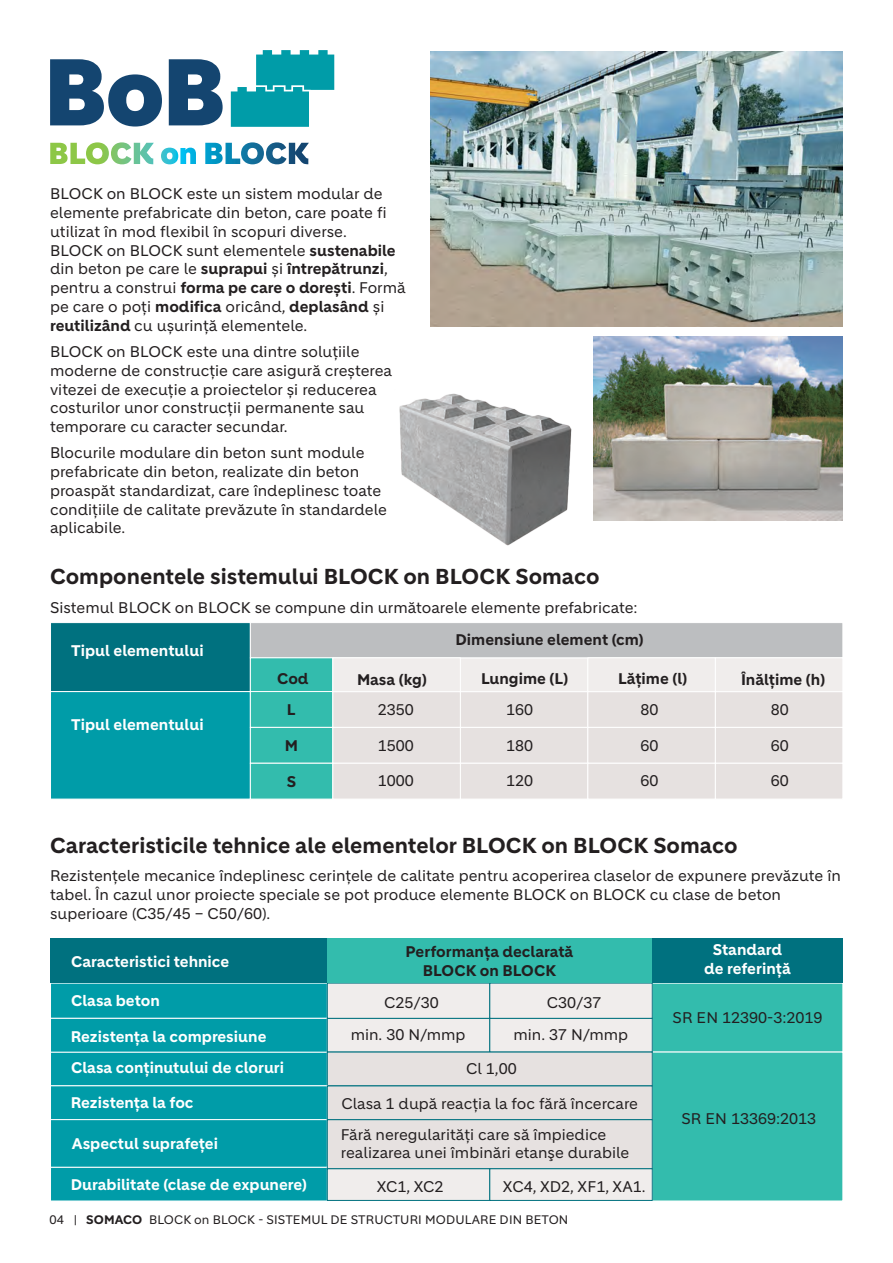
<style>
.page{position:relative;width:893px;height:1263px;background:#fff}
.page>*{position:absolute;margin:0;border:0;box-sizing:border-box;transform-origin:0 0}
.t1{font:700 21px "Holcim";color:#231f20}
.t2{font:15px/18.8px "Holcim";color:#231f20}
.t3{font:700 15px/31px "Holcim";color:#fff}
.t4{font:700 15px/18.8px "Holcim";color:#231f20;text-align:center}
.t5{font:12px "Holcim";letter-spacing:.01em;color:#231f20}
.s1{font-weight:700}
</style>
<div class="page">
<div style="left:50px;top:1052px;width:278px;height:34px;background:#009ca8;border:1px solid #fff"></div>
<div style="left:50px;top:983px;width:278px;height:36px;background:#009ca8"></div>
<div style="left:652px;top:983px;width:191px;height:69px;background:#33bcad"></div>
<div style="left:652px;top:1052px;width:191px;height:149px;background:#33bcad"></div>
<div style="left:50px;top:1018px;width:278px;height:34px;background:#009ca8;border:1px solid #fff"></div>
<div style="left:327px;top:1018px;width:163px;height:34px;background:#f0edec"></div>
<div style="left:327px;top:983px;width:163px;height:36px;background:#f0edec;border:1px solid #00717f"></div>
<div style="left:489px;top:1018px;width:164px;height:34px;background:#f0edec"></div>
<div style="left:489px;top:983px;width:164px;height:36px;background:#f0edec;border:1px solid #00717f"></div>
<div style="left:327px;top:1052px;width:326px;height:34px;background:#e6e1e0"></div>
<div style="left:50px;top:1085px;width:278px;height:35px;background:#009ca8;border:1px solid #fff"></div>
<div style="left:50px;top:1167px;width:278px;height:34px;background:#009ca8;border:1px solid #fff"></div>
<div style="left:50px;top:1119px;width:278px;height:48px;background:#009ca8;border:1px solid #fff"></div>
<div style="left:327px;top:1085px;width:326px;height:35px;background:#e6e1e0;border:1px solid #00717f"></div>
<div style="left:327px;top:1119px;width:326px;height:50px;background:#e6e1e0;border:1px solid #00717f"></div>
<div style="left:327px;top:1168px;width:163px;height:33px;background:#f0edec;border:1px solid #00717f"></div>
<div style="left:489px;top:1168px;width:164px;height:33px;background:#f0edec;border:1px solid #00717f"></div>
<img style="left:430px;top:51px;width:413px;height:275px">
<img style="left:593px;top:337px;width:250px;height:184px">
<div style="left:51px;top:939px;width:276px;height:44px;background:#00717f"></div>
<div style="left:327px;top:939px;width:325px;height:44px;background:#33bcad"></div>
<div style="left:652px;top:939px;width:191px;height:44px;background:#00717f"></div>
<img style="left:399px;top:393px;width:173px;height:153px">
<div style="left:50px;top:691px;width:201px;height:108px;background:#009ca8"></div>
<div style="left:50px;top:622px;width:201px;height:70px;background:#00717f;border:1px solid #fff"></div>
<div style="left:460px;top:691px;width:128px;height:37px;background:#e6e1e0"></div>
<div style="left:460px;top:657px;width:128px;height:35px;background:#f0edec;border:1px solid #fff"></div>
<div style="left:250px;top:622px;width:593px;height:36px;background:#bcbec0;border:1px solid #fff"></div>
<div style="left:587px;top:691px;width:129px;height:37px;background:#e6e1e0;border:1px solid #fff"></div>
<div style="left:587px;top:657px;width:129px;height:35px;background:#f0edec;border:1px solid #fff"></div>
<div style="left:715px;top:691px;width:128px;height:37px;background:#e6e1e0;border:1px solid #fff"></div>
<div style="left:715px;top:657px;width:128px;height:35px;background:#f0edec;border:1px solid #fff"></div>
<div style="left:250px;top:657px;width:83px;height:35px;background:#33bcad;border:1px solid #fff"></div>
<div style="left:250px;top:691px;width:83px;height:37px;background:#33bcad;border:1px solid #fff"></div>
<div style="left:250px;top:727px;width:83px;height:37px;background:#33bcad;border:1px solid #fff"></div>
<div style="left:460px;top:727px;width:128px;height:37px;background:#e6e1e0;border:1px solid #fff"></div>
<div style="left:587px;top:727px;width:129px;height:37px;background:#e6e1e0;border:1px solid #fff"></div>
<div style="left:715px;top:727px;width:128px;height:37px;background:#e6e1e0;border:1px solid #fff"></div>
<div style="left:332px;top:691px;width:129px;height:37px;background:#e6e1e0;border:1px solid #fff"></div>
<div style="left:332px;top:657px;width:129px;height:35px;background:#f0edec;border:1px solid #fff"></div>
<div style="left:332px;top:727px;width:129px;height:37px;background:#e6e1e0;border:1px solid #fff"></div>
<div style="left:250px;top:763px;width:83px;height:36px;background:#33bcad;border:1px solid #fff"></div>
<div style="left:460px;top:763px;width:128px;height:36px;background:#e6e1e0;border:1px solid #fff"></div>
<div style="left:587px;top:763px;width:129px;height:36px;background:#e6e1e0;border:1px solid #fff"></div>
<div style="left:715px;top:763px;width:128px;height:36px;background:#e6e1e0;border:1px solid #fff"></div>
<div style="left:332px;top:763px;width:129px;height:36px;background:#e6e1e0;border:1px solid #fff"></div>
<svg style="left:50px;top:59px;width:173px;height:68px"></svg>
<svg style="left:231px;top:50px;width:103px;height:77px"></svg>
<svg style="left:50px;top:142px;width:214px;height:22px"></svg>
<p class="t2" style="left:50px;top:186px;width:357px">BLOCK on BLOCK este un sistem modular de elemente prefabricate din beton, care poate fi utilizat în mod flexibil în scopuri diverse.<br>BLOCK on BLOCK sunt elementele <span class="s1">sustenabile </span>din beton pe care le <span class="s1">suprapui</span> și <span class="s1">întrepătrunzi</span>, pentru a construi <span class="s1">forma pe care o dorești</span>. Formă pe care o poți <span class="s1">modifica</span> oricând, <span class="s1">deplasând</span> și <span class="s1">reutilizând</span> cu ușurință elementele.</p>
<p class="t2" style="left:50px;top:343px;width:344px">BLOCK on BLOCK este una dintre soluțiile moderne de construcție care asigură creșterea vitezei de execuție a proiectelor și reducerea costurilor unor construcții permanente sau temporare cu caracter secundar.</p>
<p class="t2" style="left:50px;top:445px;width:338px">Blocurile modulare din beton sunt module prefabricate din beton, realizate din beton proaspăt standardizat, care îndeplinesc toate condițiile de calitate prevăzute în standardele aplicabile.</p>
<h1 class="t1" style="left:50px;top:568px;width:551px">Componentele sistemului BLOCK on BLOCK Somaco</h1>
<p class="t2" style="left:50px;top:599px;width:589px">Sistemul BLOCK on BLOCK se compune din următoarele elemente prefabricate:</p>
<p class="t3" style="left:71px;top:636px;width:134px">Tipul elementului</p>
<p class="t3" style="left:71px;top:710px;width:134px">Tipul elementului</p>
<p class="t4" style="left:456px;top:632px;width:190px">Dimensiune element (cm)</p>
<p class="t4" style="left:277px;top:670px;width:33px">Cod</p>
<p class="t4" style="left:481px;top:670px;width:89px">Lungime (L)</p>
<p class="t4" style="left:618px;top:670px;width:71px">Lățime (l)</p>
<p class="t4" style="left:287px;top:701px;width:10px">L</p>
<p class="t4" style="left:285px;top:737px;width:15px">M</p>
<p class="t4" style="left:357px;top:671px;width:71px">Masa (kg)</p>
<p class="t2" style="left:378px;top:701px;width:38px">2350</p>
<p class="t2" style="left:378px;top:737px;width:38px">1500</p>
<p class="t2" style="left:506px;top:701px;width:28px">160</p>
<p class="t2" style="left:506px;top:737px;width:28px">180</p>
<p class="t2" style="left:640px;top:701px;width:19px">80</p>
<p class="t2" style="left:640px;top:737px;width:19px">60</p>
<p class="t4" style="left:741px;top:671px;width:86px">Înălțime (h)</p>
<p class="t2" style="left:771px;top:701px;width:19px">80</p>
<p class="t2" style="left:771px;top:737px;width:19px">60</p>
<p class="t4" style="left:287px;top:773px;width:11px">S</p>
<p class="t2" style="left:378px;top:773px;width:37px">1000</p>
<p class="t2" style="left:506px;top:773px;width:28px">120</p>
<p class="t2" style="left:640px;top:773px;width:19px">60</p>
<p class="t2" style="left:771px;top:773px;width:19px">60</p>
<h1 class="t1" style="left:50px;top:836px;width:689px">Caracteristicile tehnice ale elementelor BLOCK on BLOCK Somaco</h1>
<p class="t2" style="left:50px;top:868px;width:792px">Rezistențele mecanice îndeplinesc cerințele de calitate pentru acoperirea claselor de expunere prevăzute în tabel. În cazul unor proiecte speciale se pot produce elemente BLOCK on BLOCK cu clase de beton superioare (C35/45 – C50/60).</p>
<p class="t3" style="left:71px;top:947px;width:160px">Caracteristici tehnice</p>
<p class="t3" style="left:71px;top:986px;width:90px">Clasa beton</p>
<p class="t3" style="left:704px;top:941px;width:88px;line-height:18.8px;text-align:center">Standard de referință</p>
<p class="t4" style="left:406px;top:943px;width:169px">Performanța declarată<br>BLOCK on BLOCK</p>
<p class="t2" style="left:384px;top:994px;width:56px">C25/30</p>
<p class="t2" style="left:547px;top:994px;width:56px">C30/37</p>
<p class="t2" style="left:351px;top:1027px;width:116px">min. 30 N/mmp</p>
<p class="t2" style="left:513px;top:1027px;width:116px">min. 37 N/mmp</p>
<p class="t2" style="left:466px;top:1060px;width:52px">Cl 1,00</p>
<p class="t2" style="left:672px;top:1009px;width:152px">SR EN 12390-3:2019</p>
<p class="t3" style="left:71px;top:1022px;width:215px">Rezistența la compresiune<br>Clasa conținutului de cloruri</p>
<p class="t3" style="left:71px;top:1088px;width:124px">Rezistența la foc</p>
<p class="t3" style="left:72px;top:1129px;width:148px">Aspectul suprafeței</p>
<p class="t3" style="left:71px;top:1170px;width:238px">Durabilitate (clase de expunere)</p>
<p class="t2" style="left:341px;top:1095px;width:298px">Clasa 1 după reacția la foc fără încercare</p>
<p class="t2" style="left:341px;top:1126px;width:290px">Fără neregularităţi care să împiedice realizarea unei îmbinări etanşe durabile</p>
<p class="t2" style="left:377px;top:1178px;width:68px">XC1, XC2</p>
<p class="t2" style="left:503px;top:1178px;width:144px">XC4, XD2, XF1, XA1.</p>
<p class="t5" style="left:50px;top:1214px;width:520px">04 | <span class="s1">SOMACO</span> BLOCK on BLOCK - SISTEMUL DE STRUCTURI MODULARE DIN BETON</p>
<p class="t2" style="left:681px;top:1110px;width:136px">SR EN 13369:2013</p>
</div>
